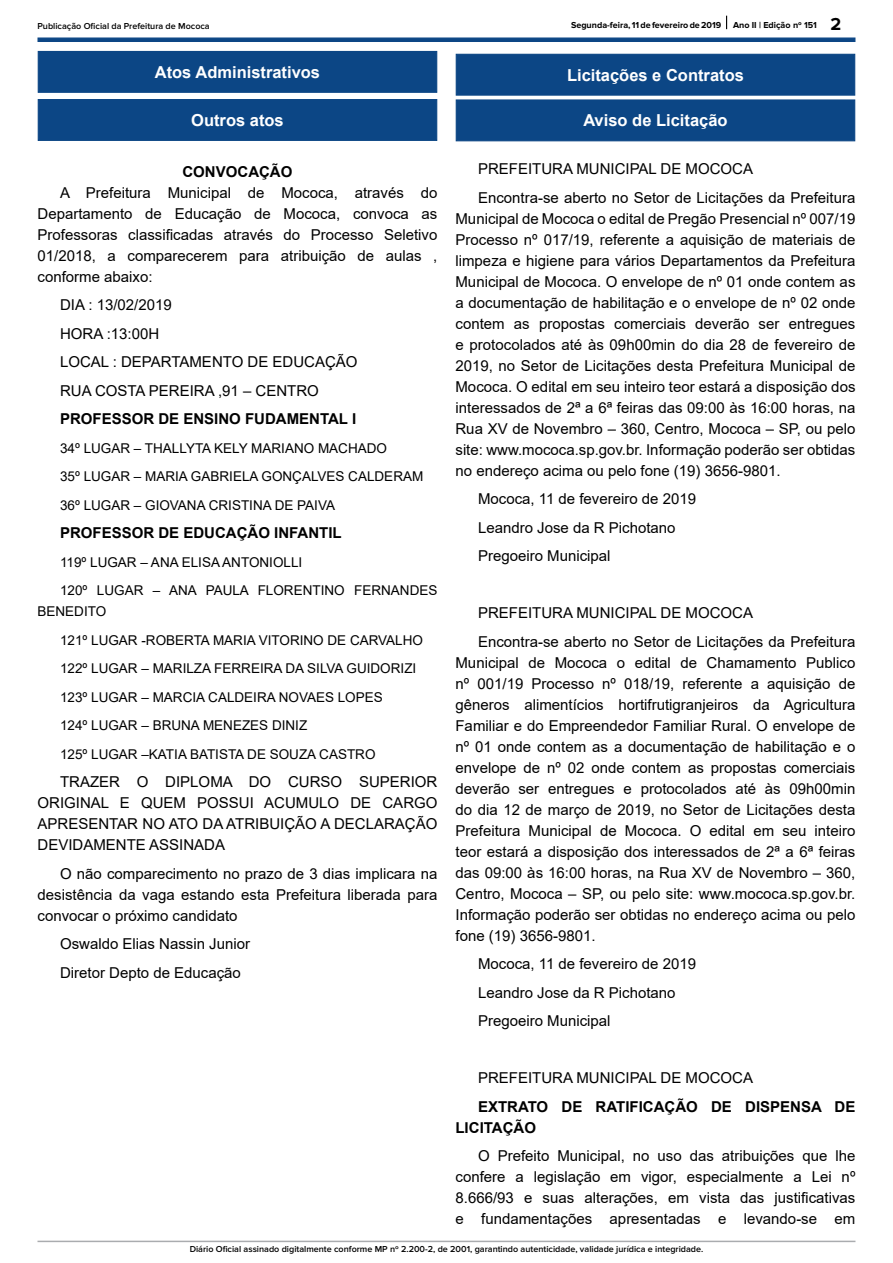
<style>
.page{position:relative;width:893px;height:1263px;background:#fff}
.page>*{position:absolute;margin:0;border:0;box-sizing:border-box;transform-origin:0 0}
.t1{font:700 16.5px "Arial";color:#fff}
._2_-_Corpo{font:15px/21px "Arial";color:#000;text-align:justify}
._6_-_Corpo_Negrito{font:700 15px/21px "Arial";color:#000}
._1_-_Cabeçalho{font:700 15px "Arial";color:#000}
._2_-_Corpo-2{font:13.5px/21px "Arial";color:#000}
.t2{font:600 9px "Proxima Nova";color:#000}
.t3{font:700 9px "Proxima Nova";color:#000}
.s1{font-size:18px}
</style>
<div class="page">
<hr style="left:38px;top:38px;width:817px;height:4px;background:#0c4685">
<svg style="left:726px;top:16px;width:1px;height:13px"></svg>
<hr style="left:38px;top:1241px;width:817px;height:1px;background:#aaacaf">
<div style="left:38px;top:51px;width:399px;height:42px;background:#0c4685;border:1px solid #0c4685"></div>
<div style="left:38px;top:99px;width:399px;height:42px;background:#0c4685"></div>
<div style="left:456px;top:54px;width:399px;height:42px;background:#0c4685;border:1px solid #0c4685"></div>
<div style="left:456px;top:99px;width:399px;height:42px;background:#0c4685;border:1px solid #0c4685"></div>
<p class="t2" style="left:38px;top:21px;width:174px">Publicação Oficial da Prefeitura de Mococa</p>
<p class="t1" style="left:155px;top:60px;width:167px">Atos Administrativos</p>
<p class="t1" style="left:191px;top:109px;width:94px">Outros atos</p>
<p class="_1_-_Cabeçalho" style="left:182px;top:161px;width:111px">CONVOCAÇÃO</p>
<p class="_2_-_Corpo" style="left:38px;top:182px;width:401px;text-indent:22px">A Prefeitura Municipal de Mococa, através do Departamento de Educação de Mococa, convoca as Professoras classificadas através do Processo Seletivo 01/2018, a comparecerem para atribuição de aulas , conforme abaixo:</p>
<p class="_2_-_Corpo" style="left:60px;top:294px;width:113px">DIA : 13/02/2019</p>
<p class="_2_-_Corpo" style="left:60px;top:323px;width:101px">HORA :13:00H</p>
<p class="_2_-_Corpo" style="left:60px;top:351px;width:299px">LOCAL : DEPARTAMENTO DE EDUCAÇÃO</p>
<p class="_2_-_Corpo" style="left:60px;top:380px;width:260px">RUA COSTA PEREIRA ,91 – CENTRO</p>
<p class="_6_-_Corpo_Negrito" style="left:60px;top:409px;width:298px">PROFESSOR DE ENSINO FUDAMENTAL I</p>
<p class="_2_-_Corpo-2" style="left:60px;top:438px;width:329px">34º LUGAR – THALLYTA KELY MARIANO MACHADO</p>
<p class="_2_-_Corpo-2" style="left:60px;top:466px;width:365px">35º LUGAR – MARIA GABRIELA GONÇALVES CALDERAM</p>
<p class="_2_-_Corpo-2" style="left:60px;top:495px;width:277px">36º LUGAR – GIOVANA CRISTINA DE PAIVA</p>
<p class="_6_-_Corpo_Negrito" style="left:60px;top:523px;width:283px">PROFESSOR DE EDUCAÇÃO INFANTIL</p>
<p class="_2_-_Corpo-2" style="left:60px;top:552px;width:244px">119º LUGAR – ANA ELISA ANTONIOLLI</p>
<p class="_2_-_Corpo-2" style="left:38px;top:580px;width:401px;text-indent:22px">120º LUGAR – ANA PAULA FLORENTINO FERNANDES<br>BENEDITO</p>
<p class="_2_-_Corpo-2" style="left:60px;top:630px;width:365px">121º LUGAR -ROBERTA MARIA VITORINO DE CARVALHO</p>
<p class="_2_-_Corpo-2" style="left:60px;top:658px;width:358px">122º LUGAR – MARILZA FERREIRA DA SILVA GUIDORIZI</p>
<p class="_2_-_Corpo-2" style="left:60px;top:687px;width:324px">123º LUGAR – MARCIA CALDEIRA NOVAES LOPES</p>
<p class="_2_-_Corpo-2" style="left:60px;top:715px;width:249px">124º LUGAR – BRUNA MENEZES DINIZ</p>
<p class="_2_-_Corpo-2" style="left:60px;top:744px;width:317px">125º LUGAR –KATIA BATISTA DE SOUZA CASTRO</p>
<p class="_2_-_Corpo" style="left:38px;top:771px;width:401px;text-indent:22px">TRAZER O DIPLOMA DO CURSO SUPERIOR ORIGINAL E QUEM POSSUI ACUMULO DE CARGO APRESENTAR NO ATO DA ATRIBUIÇÃO A DECLARAÇÃO DEVIDAMENTE ASSINADA</p>
<p class="_2_-_Corpo" style="left:38px;top:863px;width:401px;text-indent:22px">O não comparecimento no prazo de 3 dias implicara na desistência da vaga estando esta Prefeitura liberada para convocar o próximo candidato</p>
<p class="_2_-_Corpo" style="left:60px;top:933px;width:192px">Oswaldo Elias Nassin Junior</p>
<p class="_2_-_Corpo" style="left:60px;top:962px;width:182px">Diretor Depto de Educação</p>
<p class="t3" style="left:571px;top:20px;width:152px">Segunda-feira, 11 de fevereiro de 2019</p>
<p class="t3" style="left:733px;top:20px;width:110px">Ano II | Edição nº 151 <span class="s1">2</span></p>
<p class="t1" style="left:567px;top:63px;width:178px">Licitações e Contratos</p>
<p class="t1" style="left:583px;top:109px;width:146px">Aviso de Licitação</p>
<p class="_2_-_Corpo" style="left:478px;top:158px;width:277px">PREFEITURA MUNICIPAL DE MOCOCA</p>
<p class="_2_-_Corpo" style="left:455px;top:187px;width:401px;text-indent:22px">Encontra-se aberto no Setor de Licitações da Prefeitura Municipal de Mococa o edital de Pregão Presencial nº 007/19<br>Processo nº 017/19, referente a aquisição de materiais de limpeza e higiene para vários Departamentos da Prefeitura Municipal de Mococa. O envelope de nº 01 onde contem as a documentação de habilitação e o envelope de nº 02 onde contem as propostas comerciais deverão ser entregues e protocolados até às 09h00min do dia 28 de fevereiro de 2019, no Setor de Licitações desta Prefeitura Municipal de Mococa. O edital em seu inteiro teor estará a disposição dos interessados de 2ª a 6ª feiras das 09:00 às 16:00 horas, na Rua XV de Novembro – 360, Centro, Mococa – SP, ou pelo site: www.mococa.sp.gov.br. Informação poderão ser obtidas no endereço acima ou pelo fone (19) 3656-9801.</p>
<p class="_2_-_Corpo" style="left:478px;top:488px;width:220px">Mococa, 11 de fevereiro de 2019</p>
<p class="_2_-_Corpo" style="left:478px;top:517px;width:199px">Leandro Jose da R Pichotano</p>
<p class="_2_-_Corpo" style="left:478px;top:545px;width:134px">Pregoeiro Municipal</p>
<p class="_2_-_Corpo" style="left:478px;top:602px;width:277px">PREFEITURA MUNICIPAL DE MOCOCA</p>
<p class="_2_-_Corpo" style="left:455px;top:631px;width:401px;text-indent:22px">Encontra-se aberto no Setor de Licitações da Prefeitura Municipal de Mococa o edital de Chamamento Publico nº 001/19 Processo nº 018/19, referente a aquisição de gêneros alimentícios hortifrutigranjeiros da Agricultura Familiar e do Empreendedor Familiar Rural. O envelope de nº 01 onde contem as a documentação de habilitação e o envelope de nº 02 onde contem as propostas comerciais deverão ser entregues e protocolados até às 09h00min do dia 12 de março de 2019, no Setor de Licitações desta Prefeitura Municipal de Mococa. O edital em seu inteiro teor estará a disposição dos interessados de 2ª a 6ª feiras das 09:00 às 16:00 horas, na Rua XV de Novembro – 360, Centro, Mococa – SP, ou pelo site: www.mococa.sp.gov.br.<br>Informação poderão ser obtidas no endereço acima ou pelo fone (19) 3656-9801.</p>
<p class="_2_-_Corpo" style="left:478px;top:953px;width:220px">Mococa, 11 de fevereiro de 2019</p>
<p class="_2_-_Corpo" style="left:478px;top:982px;width:199px">Leandro Jose da R Pichotano</p>
<p class="_2_-_Corpo" style="left:478px;top:1010px;width:134px">Pregoeiro Municipal</p>
<p class="_2_-_Corpo" style="left:478px;top:1067px;width:277px">PREFEITURA MUNICIPAL DE MOCOCA</p>
<p class="_6_-_Corpo_Negrito" style="left:455px;top:1096px;width:401px;text-indent:22px">EXTRATO DE RATIFICAÇÃO DE DISPENSA DE<br>LICITAÇÃO</p>
<p class="_2_-_Corpo" style="left:455px;top:1145px;width:401px;text-indent:22px">O Prefeito Municipal, no uso das atribuições que lhe confere a legislação em vigor, especialmente a Lei nº 8.666/93 e suas alterações, em vista das justificativas e fundamentações apresentadas e levando-se em</p>
<p class="t2" style="left:190px;top:1244px;width:515px">Diário Oficial assinado digitalmente conforme MP nº 2.200-2, de 2001, garantindo autenticidade, validade jurídica e integridade.</p>
</div>
